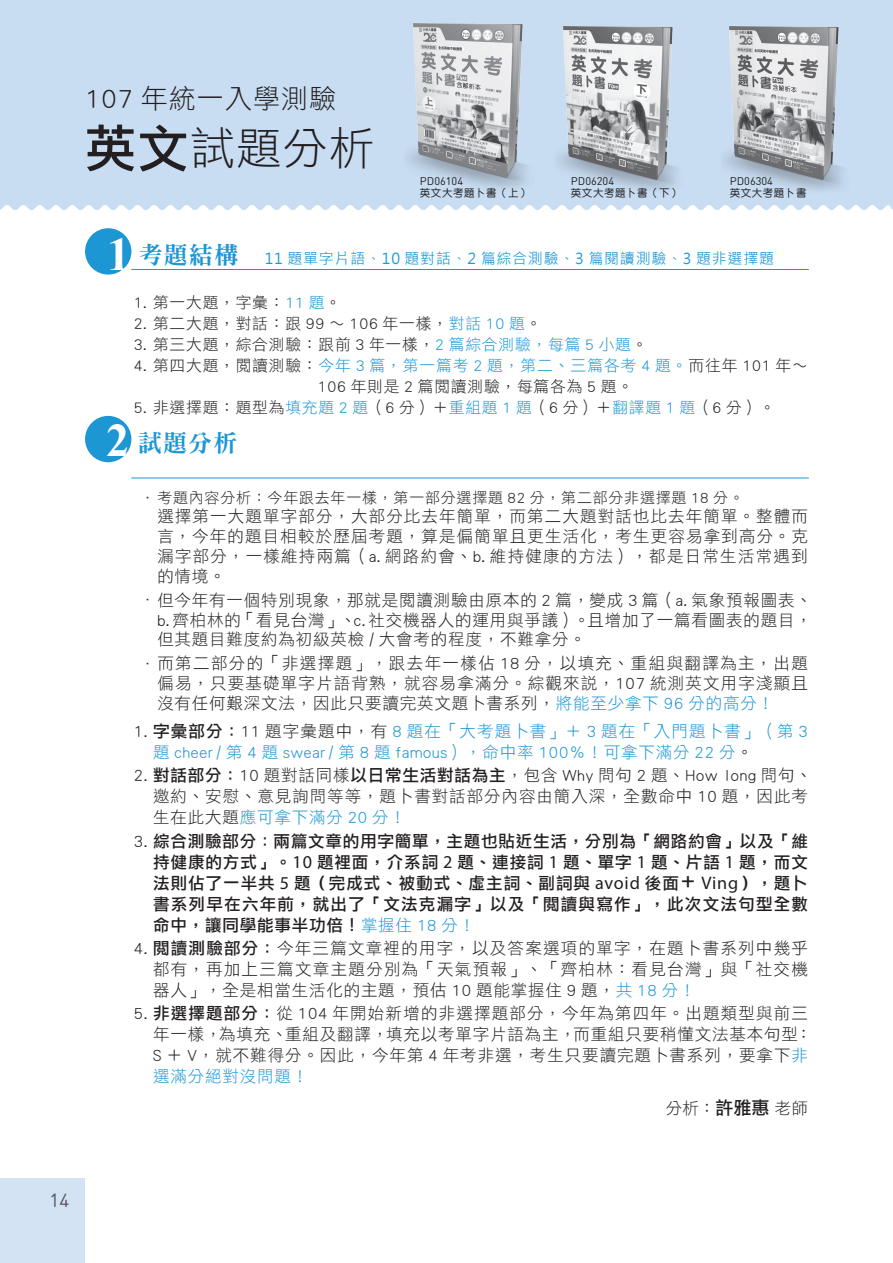
<style>
.page{position:relative;width:893px;height:1263px;background:#fff}
.page>*{position:absolute;margin:0;border:0;box-sizing:border-box;transform-origin:0 0}
.t1{font:45px "DF Li Hei Std W3";color:#231f20}
.t2{font:27px "DF Li Hei Std W3";letter-spacing:.04em;color:#231f20}
.t3{font:24px "DFN Ming XB HKP BF";color:#1d96d4}
.t4{font:18.9px "Din Round";color:#57585a}
.t5{font:16.5px/19.8px "DF Li Hei Std W3";letter-spacing:.05em;color:#231f20;text-align:justify}
.t6{font:16.5px/21px "DF Li Hei Md WIN BF";letter-spacing:.08em;color:#231f20;text-align:justify}
.t7{font:16.5px/21px "DF Li Hei Std W3";letter-spacing:.05em;color:#1d96d4}
.t8{font:15.75px/21px "DF Li Hei Std W3";letter-spacing:.05em;color:#231f20;text-align:center}
.t9{font:15px "Microsoft Jheng Hei";letter-spacing:.05em;color:#1d96d4}
.t10{font:15px "DF Li Hei Std W3";letter-spacing:.05em;color:#231f20}
.t11{font:10.95px "Din Round";color:#231f20}
.t12{font:10.5px "DF Yuan Md HKP BF";letter-spacing:.05em;color:#231f20}
.s1{font-family:"DF Li Hei Md WIN BF";font-size:51px}
.s2{font-family:"Times New Roman";font-weight:700;font-size:46.5px;color:#fff}
.s3{color:#1d96d4}
.s4{font-size:15px}
.s5{color:#231f20}
.s6{font-family:"DF Li Hei Md WIN BF";color:#231f20}
.s7{font-family:"DF Li Hei Md WIN BF"}
.s8{font-family:"DF Li Hei Std W3"}
.s9{font-family:"Myriad Pro";font-size:18.15px}
.s10{font-family:"DF Li Hei Std W3";color:#1d96d4}
.s11{font-family:"DF Li Hei Md WIN BF";font-size:18px}
</style>
<div class="page">
<div style="left:0;top:0;width:892px;height:210px;background:#c8ddf2"></div>
<div style="left:0;top:1178px;width:85px;height:85px;background:#d3e3f4"></div>
<div style="left:85px;top:228px;width:46px;height:47px;background:#1d96d4;border-radius:50%"></div>
<hr style="left:131px;top:269px;width:678px;height:1px;background:#1d96d4">
<div style="left:85px;top:416px;width:46px;height:46px;background:#1d96d4;border-radius:50%"></div>
<hr style="left:131px;top:477px;width:678px;height:1px;background:#1d96d4">
<img style="left:706px;top:12px;width:154px;height:189px">
<img style="left:390px;top:10px;width:154px;height:188px">
<img style="left:540px;top:12px;width:155px;height:189px">
<svg style="left:892px;top:0;width:1px;height:210px"></svg>
<h2 class="t2" style="left:85px;top:84px;width:253px">107 年統一入學測驗</h2>
<h1 class="t1" style="left:85px;top:124px;width:291px"><span class="s1">英文</span>試題分析</h1>
<p class="t11" style="left:420px;top:172px;width:45px">PD06104</p>
<p class="t12" style="left:420px;top:188px;width:111px">英文大考題卜書（上）</p>
<p class="t11" style="left:571px;top:172px;width:45px">PD06204</p>
<p class="t12" style="left:571px;top:188px;width:111px">英文大考題卜書（下）</p>
<p class="t11" style="left:730px;top:172px;width:45px">PD06304</p>
<p class="t12" style="left:730px;top:188px;width:78px">英文大考題卜書</p>
<p class="t9" style="left:107px;top:249px;width:668px"><span class="s2">1</span> <sup>考題結構　</sup>11 題單字片語、10 題對話、2 篇綜合測驗、3 篇閱讀測驗、3 題非選擇題</p>
<p class="t8" style="left:134px;top:291px;width:209px">1. 第一大題，字彙：<span class="s3">11 題</span>。</p>
<p class="t8" style="left:134px;top:312px;width:409px">2. 第二大題，對話：跟 99 ～ 106 年一樣，<span class="s3">對話 10 題</span>。</p>
<p class="t8" style="left:134px;top:333px;width:515px">3. 第三大題，綜合測驗：跟前 3 年一樣，<span class="s3">2 篇綜合測驗，每篇 5 小題</span>。</p>
<p class="t8" style="left:134px;top:354px;width:675px">4. 第四大題，閱讀測驗：<span class="s3">今年 3 篇，第一篇考 2 題，第二、三篇各考 4 題。</span>而往年 101 年～<br>106 年則是 2 篇閱讀測驗，每篇各為 5 題。</p>
<p class="t8" style="left:134px;top:396px;width:643px">5. 非選擇題：題型為<span class="s3">填充題 2 題</span>（6 分）＋<span class="s3">重組題 1 題</span>（6 分）＋<span class="s3">翻譯題 1 題</span>（6 分）。</p>
<h3 class="t3" style="left:106px;top:431px;width:133px"><span class="s2">2</span> 試題分析</h3>
<p class="t10" style="left:140px;top:489px;width:605px">． 考題內容分析：今年跟去年一樣，第一部分選擇題 82 分，第二部分非選擇題 18 分。</p>
<p class="t5" style="left:157px;top:506px;width:652px">選擇第一大題單字部分，大部分比去年簡單，而第二大題對話也比去年簡單。整體而言，今年的題目相較於歷屆考題，算是偏簡單且更生活化，考生更容易拿到高分。克漏字部分，一樣維持兩篇（a. 網路約會、b. 維持健康的方法），都是日常生活常遇到的情境。</p>
<p class="t5" style="left:157px;top:590px;width:656px;text-indent:-17px"><span class="s4">．</span> 但今年有一個特別現象，那就是閱讀測驗由原本的 2 篇，變成 3 篇（a. 氣象預報圖表、b. 齊柏林的「看見台灣」、c. 社交機器人的運用與爭議）。且增加了一篇看圖表的題目，但其題目難度約為初級英檢 / 大會考的程度，不難拿分。</p>
<p class="t5" style="left:157px;top:653px;width:652px;text-indent:-17px"><span class="s4">．</span> 而第二部分的「非選擇題」，跟去年一樣佔 18 分，以填充、重組與翻譯為主，出題偏易，只要基礎單字片語背熟，就容易拿滿分。綜觀來說，107 統測英文用字淺顯且沒有任何艱深文法，因此只要讀完英文題卜書系列，<span class="s3">將能至少拿下 96 分的高分！</span></p>
<p class="t7" style="left:153px;top:721px;width:656px;text-indent:-19px"><span class="s5">1.</span> <span class="s6">字彙部分：</span><span class="s5">11 題字彙題中，有</span> 8 題在「大考題卜書」＋ 3 題在「入門題卜書」（第 3題 cheer / 第 4 題 swear / 第 8 題 famous），命中率 100％！可拿下滿分 22 分<span class="s5">。</span></p>
<p class="t5" style="left:153px;top:765px;width:660px;line-height:21px;text-align:left;text-indent:-19px">2. <span class="s7">對話部分：</span>10 題對話同樣<span class="s7">以日常生活對話為主</span>，包含 Why 問句 2 題、How long 問句、邀約、安慰、意見詢問等等，題卜書對話部分內容由簡入深，全數命中 10 題，因此考生在此大題<span class="s3">應可拿下滿分 20 分！</span></p>
<p class="t6" style="left:153px;top:830px;width:656px;text-indent:-19px"><span class="s8">3.</span> 綜合測驗部分：兩篇文章的用字簡單，主題也貼近生活，分別為「網路約會」以及「維持健康的方式」。<span class="s9">10</span> 題裡面，介系詞 <span class="s9">2</span> 題、連接詞 <span class="s9">1</span> 題、單字 <span class="s9">1</span> 題、片語 <span class="s9">1</span> 題，而文法則佔了一半共 <span class="s9">5</span> 題（完成式、被動式、虛主詞、副詞與 <span class="s9">avoid</span> 後面＋ <span class="s9">Ving</span>），題卜書系列早在六年前，就出了「文法克漏字」以及「閱讀與寫作」，此次文法句型全數命中，讓同學能事半功倍！<span class="s10">掌握住 18 分！</span></p>
<p class="t5" style="left:153px;top:937px;width:656px;line-height:21px;text-indent:-19px">4. <span class="s7">閱讀測驗部分：</span>今年三篇文章裡的用字，以及答案選項的單字，在題卜書系列中幾乎都有，再加上三篇文章主題分別為「天氣預報」、「齊柏林：看見台灣」與「社交機器人」，全是相當生活化的主題，預估 10 題能掌握住 9 題，<span class="s3">共 18 分！</span></p>
<p class="t5" style="left:153px;top:1002px;width:660px;line-height:21px;text-align:left;text-indent:-19px">5. <span class="s7">非選擇題部分：</span>從 104 年開始新增的非選擇題部分，今年為第四年。出題類型與前三年一樣，為填充、重組及翻譯，填充以考單字片語為主，而重組只要稍懂文法基本句型：S ＋ V，就不難得分。因此，今年第 4 年考非選，考生只要讀完題卜書系列，要拿下<span class="s3">非選滿分絕對沒問題！</span></p>
<p class="t5" style="left:666px;top:1097px;width:144px">分析：<span class="s11">許雅惠</span>老師</p>
<p class="t4" style="left:50px;top:1185px;width:21px">14</p>
</div>
